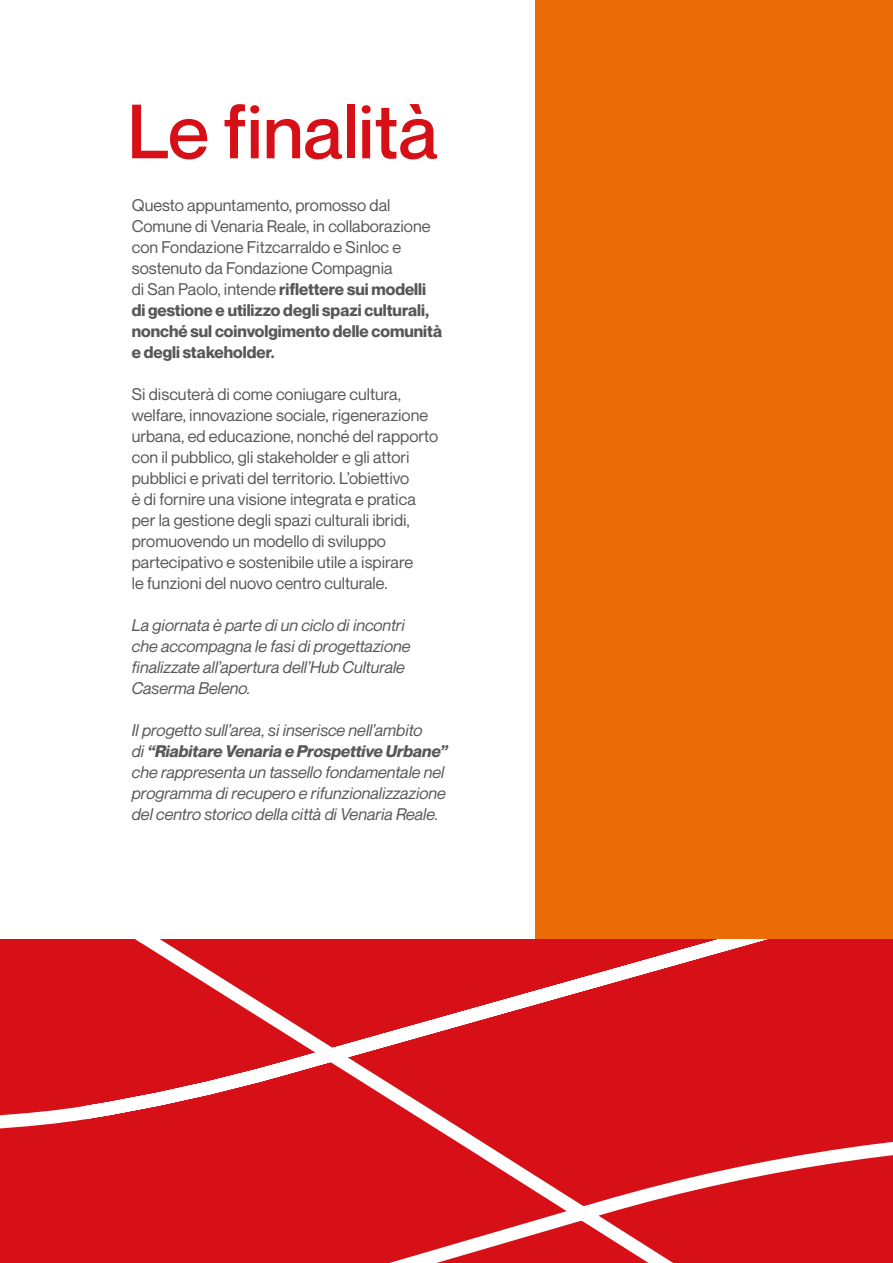
<style>
.page{position:relative;width:893px;height:1263px;background:#fff}
.page>*{position:absolute;margin:0;border:0;box-sizing:border-box;transform-origin:0 0}
.t1{font:500 75px "Neue Montreal";color:#d61016}
.t2{font:16.5px/21px "Neue Montreal";color:#5a5757}
.t3{font:italic 16.5px/21px "Neue Montreal";color:#5a5757}
.s1{font-weight:700}
</style>
<div class="page">
<div style="left:536px;top:0;width:357px;height:1263px;background:#eb6b07"></div>
<svg style="left:0;top:940px;width:893px;height:323px;background:#d92429"></svg>
<h1 class="t1" style="left:128px;top:86px;width:312px">Le finalità</h1>
<p class="t2" style="left:132px;top:195px;width:312px">Questo appuntamento, promosso dal Comune di Venaria Reale, in collaborazione con Fondazione Fitzcarraldo e Sinloc e sostenuto da Fondazione Compagnia<br>di San Paolo, intende <span class="s1">riflettere sui modelli di gestione e utilizzo degli spazi culturali, nonché sul coinvolgimento delle comunità e degli stakeholder.</span></p>
<p class="t2" style="left:132px;top:384px;width:308px">Si discuterà di come coniugare cultura, welfare, innovazione sociale, rigenerazione urbana, ed educazione, nonché del rapporto con il pubblico, gli stakeholder e gli attori pubblici e privati del territorio. L’obiettivo<br>è di fornire una visione integrata e pratica per la gestione degli spazi culturali ibridi, promuovendo un modello di sviluppo partecipativo e sostenibile utile a ispirare<br>le funzioni del nuovo centro culturale.</p>
<p class="t3" style="left:132px;top:615px;width:280px">La giornata è parte di un ciclo di incontri che accompagna le fasi di progettazione finalizzate all’apertura dell’Hub Culturale Caserma Beleno.</p>
<p class="t3" style="left:132px;top:720px;width:318px">Il progetto sull’area, si inserisce nell’ambito<br>di <span class="s1">“Riabitare Venaria e Prospettive Urbane” </span>che rappresenta un tassello fondamentale nel programma di recupero e rifunzionalizzazione del centro storico della città di Venaria Reale.</p>
</div>
